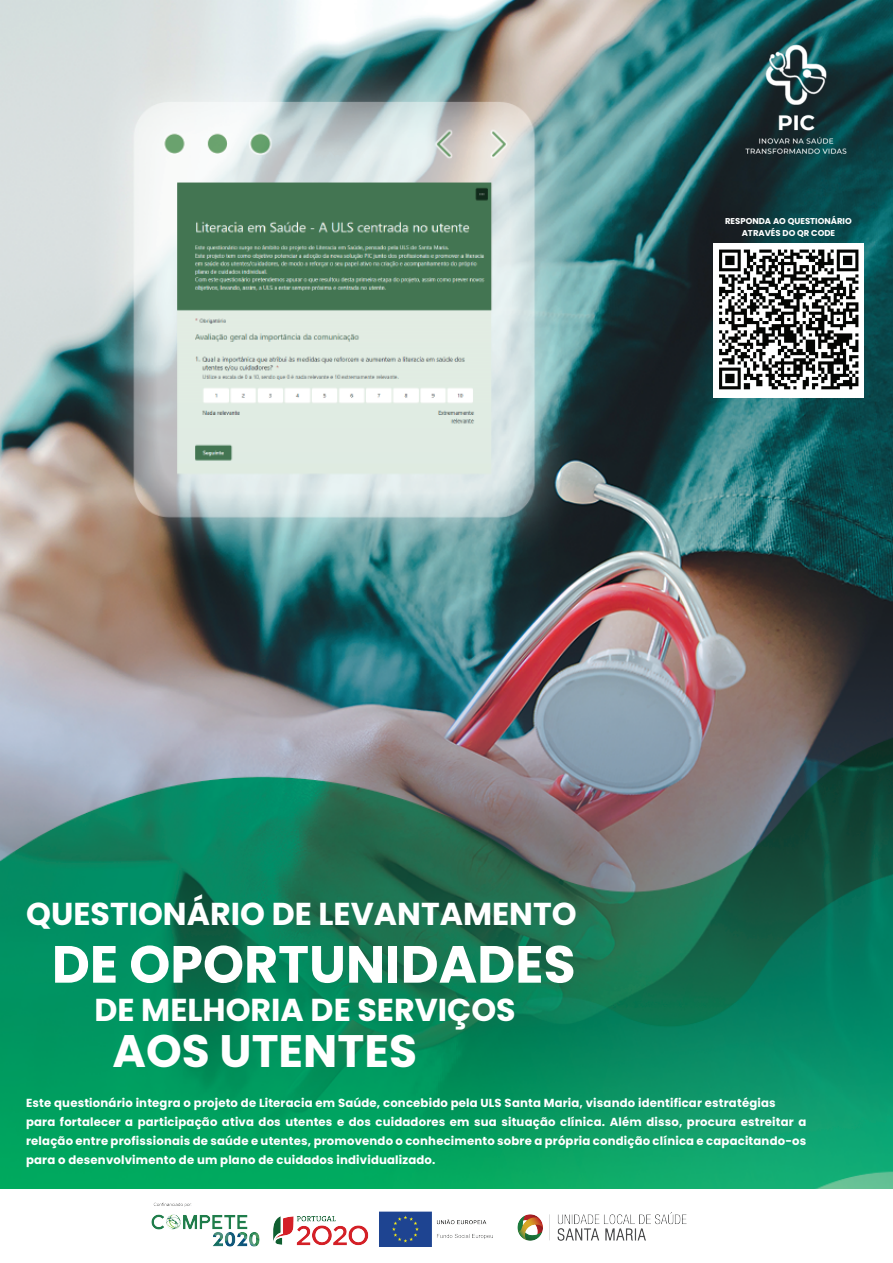
<style>
.page{position:relative;width:893px;height:1263px;background:#fff}
.page>*{position:absolute;margin:0;border:0;box-sizing:border-box;transform-origin:0 0}
.t1{font:700 52.35px "Poppins";color:#fff}
.t2{font:700 45.6px "Poppins";color:#fff}
.t3{font:700 31.65px "Poppins";color:#fff}
.t4{font:700 11.7px/19px "Poppins";letter-spacing:.015em;color:#fff}
.t5{font:700 8.55px/11.7px "Poppins";color:#fff;text-align:center}
</style>
<div class="page">
<img style="left:0;top:0;width:893px;height:1189px">
<img style="left:151px;top:1202px;width:342px;height:45px">
<img style="left:517px;top:1212px;width:170px;height:28px">
<img style="left:730px;top:0;width:131px;height:174px">
<img style="left:713px;top:243px;width:150px;height:154px">
<p class="t5" style="left:725px;top:215px;width:128px">RESPONDA AO QUESTIONÁRIO<br>ATRAVÉS DO QR CODE</p>
<h3 class="t3" style="left:26px;top:896px;width:552px">QUESTIONÁRIO DE LEVANTAMENTO</h3>
<h1 class="t1" style="left:52px;top:934px;width:525px">DE OPORTUNIDADES</h1>
<h3 class="t3" style="left:94px;top:992px;width:423px">DE MELHORIA DE SERVIÇOS</h3>
<h2 class="t2" style="left:113px;top:1025px;width:306px">AOS UTENTES</h2>
<p class="t4" style="left:26px;top:1093px;width:782px">Este questionário integra o projeto de Literacia em Saúde, concebido pela ULS Santa Maria, visando identificar estratégias para fortalecer a participação ativa dos utentes e dos cuidadores em sua situação clínica. Além disso, procura estreitar a relação entre profissionais de saúde e utentes, promovendo o conhecimento sobre a própria condição clínica e capacitando-os para o desenvolvimento de um plano de cuidados individualizado.</p>
</div>
